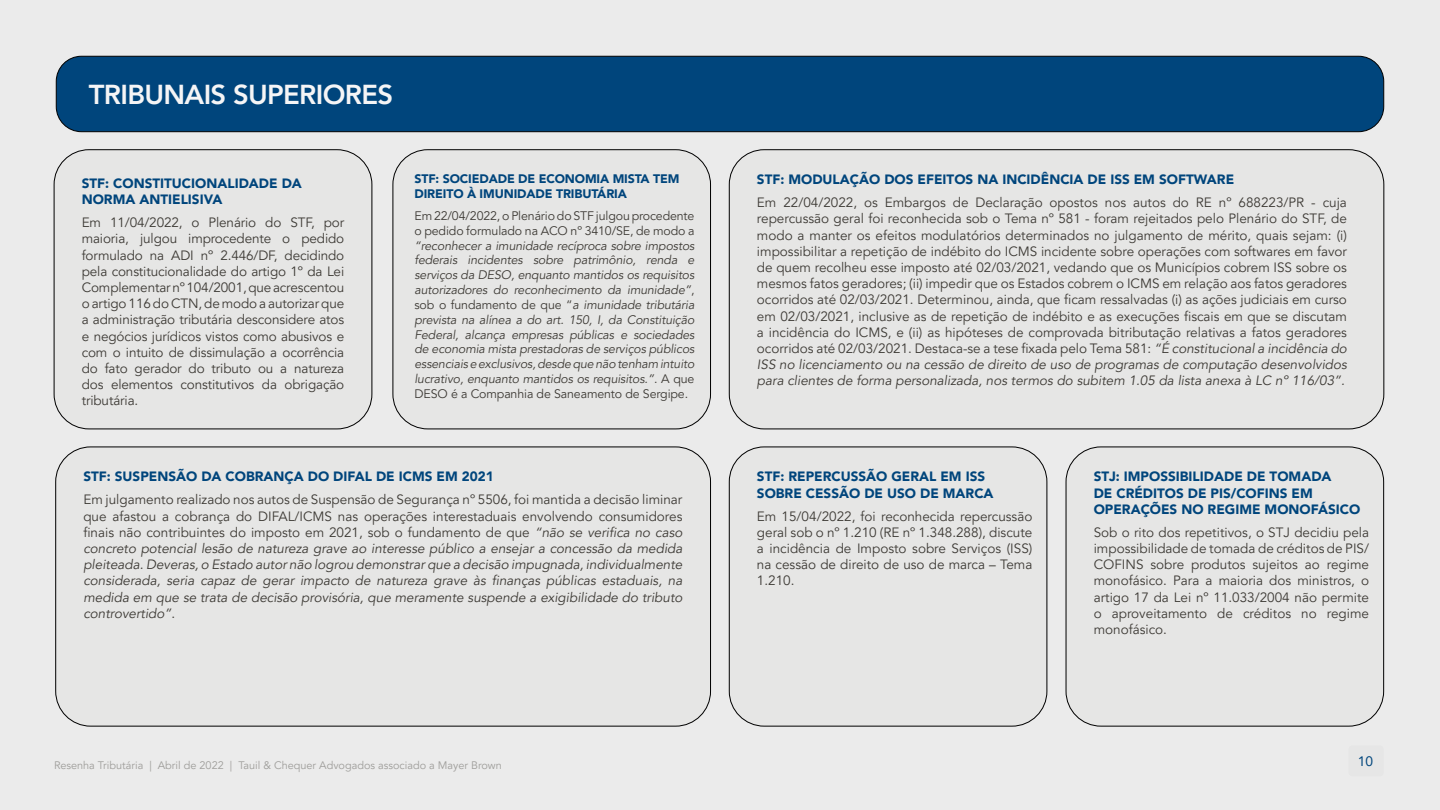
<style>
.page{position:relative;width:1440px;height:810px;background:#ebebeb}
.page>*{position:absolute;margin:0;border:0;box-sizing:border-box;transform-origin:0 0}
.t1{font:800 27.38px "Avenir LT Pro";letter-spacing:-.025em;color:#f5f5f6}
.t2{font:13.65px "Avenir LT Pro";color:#00457c}
.t3{font:13.5px/16.2px "Avenir LT Pro";color:#3d3a35;text-align:justify}
.t4{font:italic 13.5px/16.2px "Avenir LT Pro";color:#3d3a35;text-align:justify}
.t5{font:900 13.5px/16.2px "Avenir LT Pro";color:#00457c}
.t6{font:italic 12.38px/14.9px "Avenir LT Pro";letter-spacing:-.01em;color:#3d3a35;text-align:justify}
.t7{font:900 12.38px/14.9px "Avenir LT Pro";letter-spacing:-.01em;color:#00457c}
.t8{font:10.88px "Avenir LT Pro";color:#9e9d9a}
.s1{font-style:normal}
.s2{font-style:italic}
</style>
<div class="page">
<div style="left:56px;top:56px;width:1328px;height:76px;background:#00457c;border-radius:25px"></div>
<div style="left:56px;top:56px;width:1328px;height:76px;border:1px solid #000;border-radius:25px"></div>
<div style="left:393px;top:150px;width:318px;height:279px;background:#e6e6e5;border-radius:35px"></div>
<div style="left:393px;top:150px;width:318px;height:279px;border:1px solid #000;border-radius:35px"></div>
<div style="left:729px;top:447px;width:318px;height:279px;background:#e6e6e5;border-radius:35px"></div>
<div style="left:729px;top:447px;width:318px;height:279px;border:1px solid #000;border-radius:35px"></div>
<div style="left:1066px;top:447px;width:318px;height:279px;background:#e6e6e5;border-radius:35px"></div>
<div style="left:1066px;top:447px;width:318px;height:279px;border:1px solid #000;border-radius:35px"></div>
<div style="left:729px;top:150px;width:655px;height:279px;background:#e6e6e5;border-radius:35px"></div>
<div style="left:54px;top:150px;width:318px;height:279px;background:#e6e6e5;border-radius:35px"></div>
<div style="left:54px;top:150px;width:318px;height:279px;border:1px solid #000;border-radius:35px"></div>
<div style="left:56px;top:447px;width:655px;height:279px;background:#e6e6e5;border-radius:35px"></div>
<div style="left:1349px;top:745px;width:35px;height:31px;background:#e6e6e6;border-radius:4px"></div>
<p class="t1" style="left:89px;top:78px;width:306px">TRIBUNAIS SUPERIORES</p>
<p class="t5" style="left:82px;top:175px;width:222px">STF: CONSTITUCIONALIDADE DA<br>NORMA ANTIELISIVA</p>
<p class="t3" style="left:82px;top:215px;width:264px">Em 11/04/2022, o Plenário do STF, por maioria, julgou improcedente o pedido formulado na ADI nº 2.446/DF, decidindo pela constitucionalidade do artigo 1º da Lei Complementar nº 104/2001, que acrescentou o artigo 116 do CTN, de modo a autorizar que a administração tributária desconsidere atos e negócios jurídicos vistos como abusivos e com o intuito de dissimulação a ocorrência do fato gerador do tributo ou a natureza dos elementos constitutivos da obrigação tributária.</p>
<p class="t7" style="left:414px;top:172px;width:267px">STF: SOCIEDADE DE ECONOMIA MISTA TEM<br>DIREITO À IMUNIDADE TRIBUTÁRIA</p>
<p class="t6" style="left:414px;top:208px;width:282px"><span class="s1">Em 22/04/2022, o Plenário do STF julgou procedente o pedido formulado na ACO nº 3410/SE, de modo a </span>“reconhecer a imunidade recíproca sobre impostos federais incidentes sobre patrimônio, renda e serviços da DESO, enquanto mantidos os requisitos autorizadores do reconhecimento da imunidade”<span class="s1">, sob o fundamento de que “</span>a imunidade tributária prevista na alínea a do art. 150, I, da Constituição Federal, alcança empresas públicas e sociedades de economia mista prestadoras de serviços públicos essenciais e exclusivos, desde que não tenham intuito lucrativo, enquanto mantidos os requisitos.”<span class="s1">. A que DESO é a Companhia de Saneamento de Sergipe.</span></p>
<p class="t5" style="left:83px;top:469px;width:412px">STF: SUSPENSÃO DA COBRANÇA DO DIFAL DE ICMS EM 2021</p>
<p class="t4" style="left:83px;top:492px;width:601px"><span class="s1">Em julgamento realizado nos autos de Suspensão de Segurança nº 5506, foi mantida a decisão liminar que afastou a cobrança do DIFAL/ICMS nas operações interestaduais envolvendo consumidores finais não contribuintes do imposto em 2021, sob o fundamento de que</span> “não se verifica no caso concreto potencial lesão de natureza grave ao interesse público a ensejar a concessão da medida pleiteada. Deveras, o Estado autor não logrou demonstrar que a decisão impugnada, individualmente considerada, seria capaz de gerar impacto de natureza grave às finanças públicas estaduais, na medida em que se trata de decisão provisória, que meramente suspende a exigibilidade do tributo controvertido”<span class="s1">.</span></p>
<p class="t8" style="left:54px;top:759px;width:449px">Resenha Tributária | Abril de 2022 | Tauil &amp; Chequer Advogados associado a Mayer Brown</p>
<p class="t5" style="left:757px;top:171px;width:479px">STF: MODULAÇÃO DOS EFEITOS NA INCIDÊNCIA DE ISS EM SOFTWARE</p>
<p class="t3" style="left:757px;top:195px;width:592px">Em 22/04/2022, os Embargos de Declaração opostos nos autos do RE nº 688223/PR - cuja repercussão geral foi reconhecida sob o Tema nº 581 - foram rejeitados pelo Plenário do STF, de modo a manter os efeitos modulatórios determinados no julgamento de mérito, quais sejam: (i) impossibilitar a repetição de indébito do ICMS incidente sobre operações com softwares em favor de quem recolheu esse imposto até 02/03/2021, vedando que os Municípios cobrem ISS sobre os mesmos fatos geradores; (ii) impedir que os Estados cobrem o ICMS em relação aos fatos geradores ocorridos até 02/03/2021. Determinou, ainda, que ficam ressalvadas (i) as ações judiciais em curso em 02/03/2021, inclusive as de repetição de indébito e as execuções fiscais em que se discutam a incidência do ICMS, e (ii) as hipóteses de comprovada bitributação relativas a fatos geradores ocorridos até 02/03/2021. Destaca-se a tese fixada pelo Tema 581: <span class="s2">“É constitucional a incidência do ISS no licenciamento ou na cessão de direito de uso de programas de computação desenvolvidos para clientes de forma personalizada, nos termos do subitem 1.05 da lista anexa à LC nº 116/03”.</span></p>
<p class="t5" style="left:757px;top:469px;width:238px">STF: REPERCUSSÃO GERAL EM ISS<br>SOBRE CESSÃO DE USO DE MARCA</p>
<p class="t3" style="left:757px;top:508px;width:277px">Em 15/04/2022, foi reconhecida repercussão geral sob o nº 1.210 (RE nº 1.348.288), discute a incidência de Imposto sobre Serviços (ISS) na cessão de direito de uso de marca – Tema 1.210.</p>
<p class="t5" style="left:1094px;top:469px;width:268px">STJ: IMPOSSIBILIDADE DE TOMADA<br>DE CRÉDITOS DE PIS/COFINS EM<br>OPERAÇÕES NO REGIME MONOFÁSICO</p>
<p class="t3" style="left:1094px;top:524px;width:277px">Sob o rito dos repetitivos, o STJ decidiu pela impossibilidade de tomada de créditos de PIS/ COFINS sobre produtos sujeitos ao regime monofásico. Para a maioria dos ministros, o artigo 17 da Lei nº 11.033/2004 não permite o aproveitamento de créditos no regime monofásico.</p>
<p class="t2" style="left:1358px;top:753px;width:17px">10</p>
</div>
